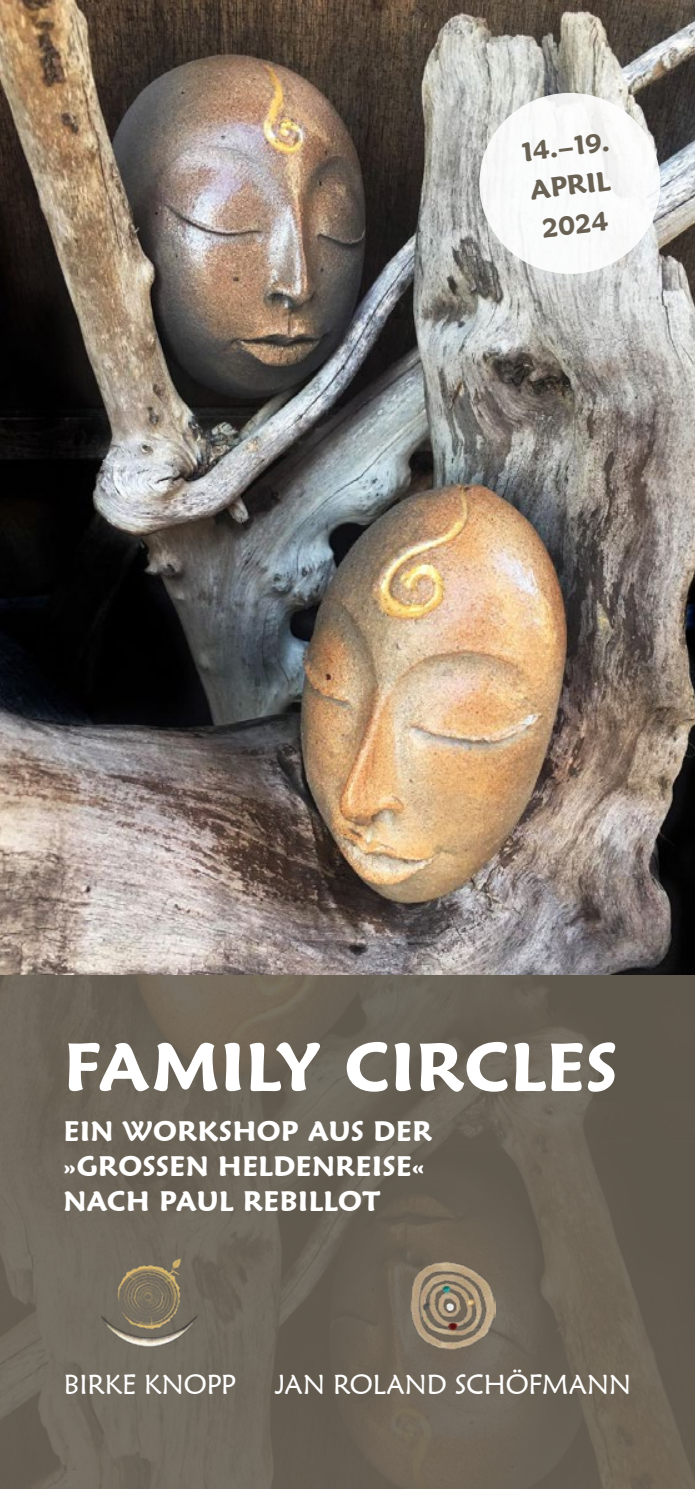
<style>
.page{position:relative;width:695px;height:1489px;background:#fff}
.page>*{position:absolute;margin:0;border:0;box-sizing:border-box;transform-origin:0 0}
.t1{font:600 67.5px "Maiandra GD";letter-spacing:.01em;color:#fff}
.t2{font:600 27.5px/35px "Maiandra GD";letter-spacing:.02em;color:#fff}
.t3{font:27.5px "Maiandra GD";letter-spacing:-.005em;color:#fff}
.t4{font:600 27px/39px "Maiandra GD";color:#696154}
</style>
<div class="page">
<img style="left:0;top:0;width:694px;height:974px">
<div style="left:0;top:974px;width:694px;height:514px;background:#696154"></div>
<div style="left:479px;top:93px;width:181px;height:181px;background:#fff;border-radius:50%"></div>
<img style="left:410px;top:1261px;width:85px;height:88px">
<img style="left:97px;top:1245px;width:106px;height:102px">
<p class="t4" style="left:519px;top:132px;width:90px;rotate:-7deg">14.–19.</p>
<p class="t4" style="left:527px;top:171px;width:82px;rotate:-7deg">APRIL<br>2024</p>
<p class="t1" style="left:64px;top:1026px;width:555px">FAMILY CIRCLES</p>
<p class="t2" style="left:64px;top:1113px;width:370px">EIN WORKSHOP AUS DER »GROSSEN HELDENREISE«<br>NACH PAUL REBILLOT</p>
<p class="t3" style="left:64px;top:1366px;width:174px">BIRKE KNOPP</p>
<p class="t3" style="left:275px;top:1366px;width:358px">JAN ROLAND SCHÖFMANN</p>
</div>
